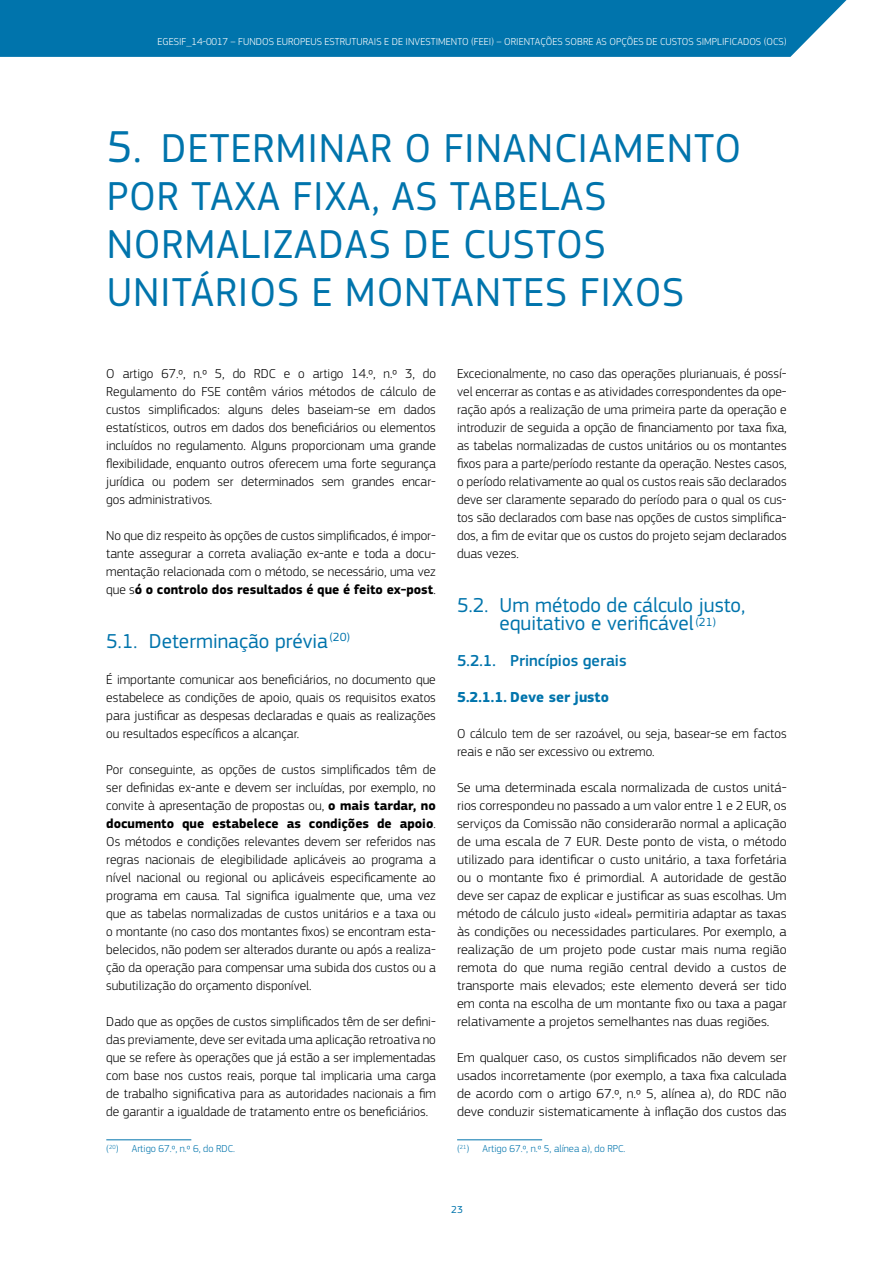
<style>
.page{position:relative;width:893px;height:1263px;background:#fff}
.page>*{position:absolute;margin:0;border:0;box-sizing:border-box;transform-origin:0 0}
.t1{font:42px/48px "EC Square Sans Pro";letter-spacing:.02em;color:#0074ac}
.t2{font:21px/18px "EC Square Sans Pro";color:#0074ac}
.t3{font:500 16.5px "EC Square Sans Pro";color:#0074ac}
.t4{font:700 15px "EC Square Sans Pro";color:#0074ac}
.Body{font:300 13.5px/18px "EC Square Sans Pro";color:#000;text-align:justify}
.Body-2{font:300 13.5px/18px "EC Square Sans Pro";color:#000;text-align:justify;scale:1.05 1}
.t5{font:300 10.5px "EC Square Sans Pro";letter-spacing:.005em;color:#fff}
.t6{font:300 10.5px "EC Square Sans Pro";color:#0074ac}
.t7{font:10.5px "EC Square Sans Pro";color:#0074ac}
.s1{font-size:46.5px}
.s2{font-weight:700}
</style>
<div class="page">
<div style="left:0;top:0;width:847px;height:57px;background:#0074ac"></div>
<hr style="left:106px;top:1139px;width:85px;height:1px;background:#0074ac">
<hr style="left:457px;top:1139px;width:85px;height:1px;background:#0074ac">
<p class="t5" style="left:158px;top:35px;width:631px">EGESIF_14-0017 – FUNDOS EUROPEUS ESTRUTURAIS E DE INVESTIMENTO (FEEI) – ORIENTAÇÕES SOBRE AS OPÇÕES DE CUSTOS SIMPLIFICADOS (OCS)</p>
<p class="t1" style="left:107px;top:124px;width:636px"><span class="s1">5.</span> DETERMINAR O FINANCIAMENTO<br>POR TAXA FIXA, AS TABELAS<br>NORMALIZADAS DE CUSTOS<br>UNITÁRIOS E MONTANTES FIXOS</p>
<p class="Body" style="left:106px;top:364px;width:331px">O artigo 67.º, n.º 5, do RDC e o artigo 14.º, n.º 3, do Regulamento do FSE contêm vários métodos de cálculo de custos simplificados: alguns deles baseiam-se em dados estatísticos, outros em dados dos beneficiários ou elementos incluídos no regulamento. Alguns proporcionam uma grande flexibilidade, enquanto outros oferecem uma forte segurança jurídica ou podem ser determinados sem grandes encar&shy;gos administrativos.</p>
<p class="Body" style="left:106px;top:526px;width:331px">No que diz respeito às opções de custos simplificados, é impor&shy;tante assegurar a correta avaliação ex-ante e toda a docu&shy;mentação relacionada com o método, se necessário, uma vez que s<span class="s2">ó o controlo dos resultados é que é feito ex-post</span>.</p>
<p class="t2" style="left:106px;top:632px;width:245px">5.1. Determinação prévia<sup>(20)</sup></p>
<p class="Body" style="left:106px;top:670px;width:331px">É importante comunicar aos beneficiários, no documento que estabelece as condições de apoio, quais os requisitos exatos para justificar as despesas declaradas e quais as realizações ou resultados específicos a alcançar.</p>
<p class="Body" style="left:106px;top:760px;width:331px">Por conseguinte, as opções de custos simplificados têm de ser definidas ex-ante e devem ser incluídas, por exemplo, no convite à apresentação de propostas ou, <span class="s2">o mais tardar, no documento que estabelece as condições de apoio</span>.<br>Os métodos e condições relevantes devem ser referidos nas regras nacionais de elegibilidade aplicáveis ao programa a nível nacional ou regional ou aplicáveis especificamente ao programa em causa. Tal significa igualmente que, uma vez que as tabelas normalizadas de custos unitários e a taxa ou o montante (no caso dos montantes fixos) se encontram esta&shy;belecidos, não podem ser alterados durante ou após a realiza&shy;ção da operação para compensar uma subida dos custos ou a subutilização do orçamento disponível.</p>
<p class="Body" style="left:106px;top:1012px;width:331px">Dado que as opções de custos simplificados têm de ser defini&shy;das previamente, deve ser evitada uma aplicação retroativa no que se refere às operações que já estão a ser implementadas com base nos custos reais, porque tal implicaria uma carga de trabalho significativa para as autoridades nacionais a fim de garantir a igualdade de tratamento entre os beneficiários.</p>
<p class="t6" style="left:106px;top:1143px;width:130px">(<sup>20</sup>) Artigo 67.º, n.º 6, do RDC.</p>
<p class="Body" style="left:457px;top:364px;width:331px">Excecionalmente, no caso das operações plurianuais, é possí&shy;vel encerrar as contas e as atividades correspondentes da ope&shy;ração após a realização de uma primeira parte da operação e introduzir de seguida a opção de financiamento por taxa fixa, as tabelas normalizadas de custos unitários ou os montantes fixos para a parte/período restante da operação. Nestes casos, o período relativamente ao qual os custos reais são declarados deve ser claramente separado do período para o qual os cus&shy;tos são declarados com base nas opções de custos simplifica&shy;dos, a fim de evitar que os custos do projeto sejam declarados duas vezes.</p>
<p class="t2" style="left:500px;top:596px;width:247px;text-indent:-43px">5.2. Um método de cálculo justo, equitativo e verificável<sup>(21)</sup></p>
<p class="t3" style="left:457px;top:651px;width:171px">5.2.1. Princípios gerais</p>
<p class="t4" style="left:457px;top:688px;width:153px">5.2.1.1. Deve ser justo</p>
<p class="Body" style="left:457px;top:724px;width:331px">O cálculo tem de ser razoável, ou seja, basear-se em factos reais e não ser excessivo ou extremo.</p>
<p class="Body" style="left:457px;top:778px;width:331px">Se uma determinada escala normalizada de custos unitá&shy;rios correspondeu no passado a um valor entre 1 e 2 EUR, os serviços da Comissão não considerarão normal a aplicação de uma escala de 7 EUR. Deste ponto de vista, o método utilizado para identificar o custo unitário, a taxa forfetária ou o montante fixo é primordial. A autoridade de gestão deve ser capaz de explicar e justificar as suas escolhas. Um método de cálculo justo «ideal» permitiria adaptar as taxas às condições ou necessidades particulares. Por exemplo, a realização de um projeto pode custar mais numa região remota do que numa região central devido a custos de transporte mais elevados; este elemento deverá ser tido em conta na escolha de um montante fixo ou taxa a pagar relativamente a projetos semelhantes nas duas regiões.</p>
<p class="Body-2" style="left:457px;top:1048px;width:315px">Em qualquer caso, os custos simplificados não devem ser usados incorretamente (por exemplo, a taxa fixa calculada de acordo com o artigo 67.º, n.º 5, alínea a), do RDC não deve conduzir sistematicamente à inflação dos custos das</p>
<p class="t6" style="left:457px;top:1143px;width:170px">(<sup>21</sup>) Artigo 67.º, n.º 5, alínea a), do RPC.</p>
<p class="t7" style="left:451px;top:1203px;width:13px">23</p>
</div>
